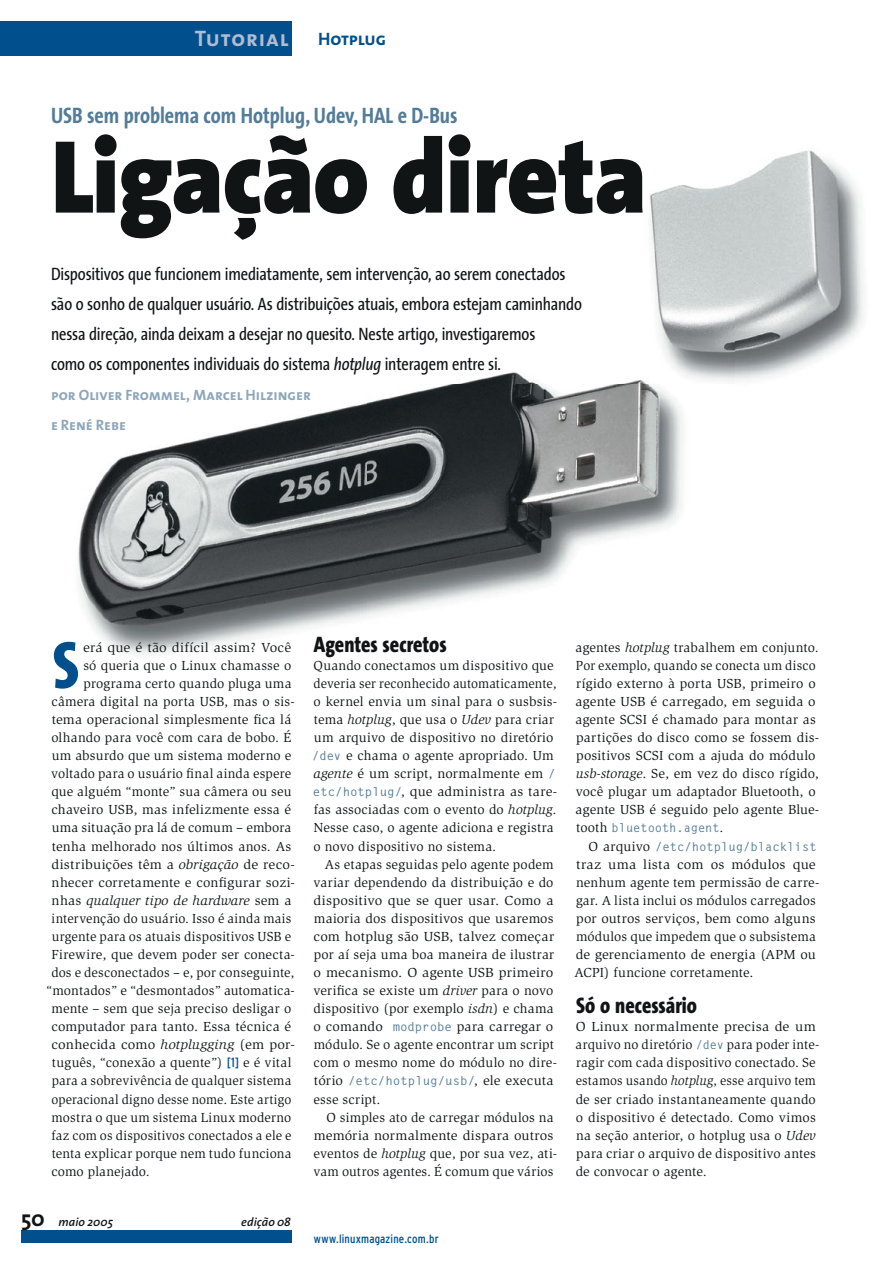
<style>
.page{position:relative;width:893px;height:1263px;background:#fff}
.page>*{position:absolute;margin:0;border:0;box-sizing:border-box;transform-origin:0 0}
.t1{font:900 105px "The Sans";letter-spacing:-.015em;color:#101415;scale:.95 1}
.t2{font:800 67.05px "The Sans Condensed";color:#01508d}
.t3{font:700 22.5px "The Sans Condensed";color:#537c98}
.t4{font:800 22.5px "The Sans Condensed";color:#101415}
.t5{font:22.5px "The Sans Bold Caps";letter-spacing:.035em;color:#b0bcd2}
.t6{font:700 22.5px "The Sans";color:#101415}
.t7{font:18px/30px "The Sans Condensed";letter-spacing:-.01em;color:#101415}
.t8{font:18px "The Sans Bold Caps";letter-spacing:-.01em;color:#01508d}
.t9{font:15px/30px "The Sans Bold Caps";letter-spacing:-.005em;color:#8da6bb}
.t10{font:13.5px/18px "Slimbach";letter-spacing:.01em;color:#101415}
.t11{font:13.5px/18px "Slimbach";letter-spacing:.01em;color:#101415;scale:1.05 1}
.t12{font:13.5px "Slimbach";letter-spacing:.01em;color:#101415;scale:.96 1}
.t13{font:13.5px "Slimbach";letter-spacing:.01em;color:#101415;scale:1.04 1}
.t14{font:italic 13.5px "Slimbach";letter-spacing:.01em;color:#101415}
.t15{font:700 12px/18px "Gothic Looser";color:#537c98}
.t16{font:700 12px "Gothic Looser";color:#537c98;scale:1.04 1}
.t17{font:condensed 12px "Interstate";letter-spacing:.015em;color:#01508d}
.t18{font:italic 600 12px "The Sans";letter-spacing:.01em;color:#101415}
.s1{font-style:italic}
.s2{font-style:normal}
.s3{font-family:"Interstate";font-stretch:condensed;color:#01508d}
.s4{font-family:"Gothic Looser";font-weight:700;font-size:12px;color:#537c98}
.s5{font-family:"Slimbach";font-weight:400;font-size:13.5px;color:#101415}
</style>
<div class="page">
<img style="left:78px;top:150px;width:786px;height:505px">
<div style="left:0;top:21px;width:292px;height:34px;background:#01508d"></div>
<div style="left:21px;top:1230px;width:271px;height:13px;background:#01508d"></div>
<h3 class="t5" style="left:195px;top:20px;width:95px">Tutorial</h3>
<h3 class="t8" style="left:318px;top:24px;width:70px">Hotplug</h3>
<h3 class="t3" style="left:51px;top:96px;width:408px">USB sem problema com Hotplug, Udev, HAL e D-Bus</h3>
<h1 class="t1" style="left:51px;top:88px;width:629px">Ligação direta</h1>
<p class="t7" style="left:51px;top:259px;width:532px">Dispositivos que funcionem imediatamente, sem intervenção, ao serem conectados são o sonho de qualquer usuário. As distribuições atuais, embora estejam caminhando nessa direção, ainda deixam a desejar no quesito. Neste artigo, investigaremos<br>como os componentes individuais do sistema <span class="s1">hotplug</span> interagem entre si.</p>
<p class="t9" style="left:51px;top:380px;width:261px">por Oliver Frommel, Marcel Hilzinger e René Rebe</p>
<h2 class="t2" style="left:52px;top:627px;width:28px">S</h2>
<p class="t11" style="left:83px;top:638px;width:200px">erá que é tão difícil assim? Você</p>
<p class="t10" style="left:83px;top:656px;width:209px">só queria que o Linux chamasse o</p>
<p class="t10" style="left:83px;top:674px;width:209px">programa certo quando pluga uma</p>
<p class="t10" style="left:51px;top:692px;width:245px">câmera digital na porta USB, mas o sis-</p>
<p class="t10" style="left:52px;top:710px;width:241px">tema operacional simplesmente fica lá</p>
<p class="t10" style="left:51px;top:729px;width:241px">olhando para você com cara de bobo. É</p>
<p class="t10" style="left:52px;top:747px;width:241px">um absurdo que um sistema moderno e</p>
<p class="t10" style="left:51px;top:765px;width:241px">voltado para o usuário final ainda espere</p>
<p class="t10" style="left:51px;top:783px;width:242px">que alguém “monte” sua câmera ou seu</p>
<p class="t10" style="left:51px;top:801px;width:241px">chaveiro USB, mas infelizmente essa é</p>
<p class="t10" style="left:52px;top:819px;width:241px">uma situação pra lá de comum – embora</p>
<p class="t10" style="left:52px;top:837px;width:241px">tenha melhorado nos últimos anos. As</p>
<p class="t11" style="left:51px;top:855px;width:233px">distribuições têm a <span class="s1">obrigação</span> de reco-</p>
<p class="t10" style="left:52px;top:873px;width:245px">nhecer corretamente e configurar sozi-</p>
<p class="t14" style="left:52px;top:892px;width:241px"><span class="s2">nhas</span> qualquer tipo de hardware <span class="s2">sem a</span></p>
<p class="t10" style="left:52px;top:909px;width:241px">intervenção do usuário. Isso é ainda mais</p>
<p class="t10" style="left:52px;top:927px;width:241px">urgente para os atuais dispositivos USB e</p>
<p class="t10" style="left:52px;top:945px;width:245px">Firewire, que devem poder ser conecta-</p>
<p class="t10" style="left:51px;top:963px;width:245px">dos e desconectados – e, por conseguinte,</p>
<p class="t10" style="left:46px;top:982px;width:250px">“montados” e “desmontados” automatica-</p>
<p class="t10" style="left:52px;top:1000px;width:241px">mente – sem que seja preciso desligar o</p>
<p class="t10" style="left:51px;top:1018px;width:241px">computador para tanto. Essa técnica é</p>
<p class="t11" style="left:51px;top:1036px;width:234px">conhecida como <span class="s1">hotplugging</span> (em por-</p>
<p class="t10" style="left:52px;top:1054px;width:241px">tuguês, “conexão a quente”) <span class="s3">[1]</span> e é vital</p>
<p class="t10" style="left:52px;top:1072px;width:241px">para a sobrevivência de qualquer sistema</p>
<p class="t12" style="left:51px;top:1091px;width:251px">operacional digno desse nome. Este artigo</p>
<p class="t10" style="left:52px;top:1108px;width:241px">mostra o que um sistema Linux moderno</p>
<p class="t10" style="left:52px;top:1126px;width:241px">faz com os dispositivos conectados a ele e</p>
<p class="t10" style="left:52px;top:1144px;width:241px">tenta explicar porque nem tudo funciona</p>
<p class="t10" style="left:51px;top:1162px;width:100px">como planejado.</p>
<h3 class="t6" style="left:21px;top:1199px;width:25px">50</h3>
<p class="t18" style="left:58px;top:1212px;width:56px">maio 2005</p>
<p class="t18" style="left:241px;top:1212px;width:51px">edição 08</p>
<h3 class="t4" style="left:314px;top:631px;width:134px">Agentes secretos</h3>
<p class="t10" style="left:312px;top:656px;width:246px">Quando conectamos um dispositivo que deveria ser reconhecido automaticamente, o kernel envia um sinal para o susbsis&shy;tema <span class="s1">hotplug</span>, que usa o <span class="s1">Udev</span> para criar um arquivo de dispositivo no diretório <span class="s4">/dev</span> e chama o agente apropriado. Um <span class="s1">agente</span> é um script, normalmente em <span class="s4">/ etc/hotplug/</span>, que administra as tare&shy;fas associadas com o evento do <span class="s1">hotplug</span>.<br>Nesse caso, o agente adiciona e registra o novo dispositivo no sistema.</p>
<p class="t10" style="left:313px;top:855px;width:245px;text-align:center">As etapas seguidas pelo agente podem variar dependendo da distribuição e do dispositivo que se quer usar. Como a maioria dos dispositivos que usaremos com hotplug são USB, talvez começar por aí seja uma boa maneira de ilustrar o mecanismo. O agente USB primeiro verifica se existe um <span class="s1">driver</span> para o novo dispositivo (por exemplo <span class="s1">isdn</span>) e chama o comando <span class="s4">modprobe</span> para carregar o módulo. Se o agente encontrar um script com o mesmo nome do módulo no dire-</p>
<p class="t16" style="left:314px;top:1073px;width:232px"><span class="s5">tório</span> /etc/hotplug/usb/<span class="s5">, ele executa</span></p>
<p class="t10" style="left:314px;top:1090px;width:68px">esse script.</p>
<p class="t10" style="left:326px;top:1108px;width:229px">O simples ato de carregar módulos na</p>
<p class="t13" style="left:314px;top:1127px;width:232px">memória normalmente dispara outros</p>
<p class="t10" style="left:314px;top:1144px;width:245px">eventos de <span class="s1">hotplug</span> que, por sua vez, ati-</p>
<p class="t10" style="left:313px;top:1162px;width:242px">vam outros agentes. É comum que vários</p>
<p class="t10" style="left:576px;top:638px;width:245px">agentes <span class="s1">hotplug</span> trabalhem em conjunto.<br>Por exemplo, quando se conecta um disco rígido externo à porta USB, primeiro o agente USB é carregado, em seguida o agente SCSI é chamado para montar as partições do disco como se fossem dis&shy;positivos SCSI com a ajuda do módulo <span class="s1">usb-storage</span>. Se, em vez do disco rígido, você plugar um adaptador Bluetooth, o agente USB é seguido pelo agente Blue-</p>
<p class="t15" style="left:589px;top:819px;width:230px;text-indent:-12px"><span class="s5">tooth</span> bluetooth.agent<span class="s5">.<br>O arquivo</span> /etc/hotplug/blacklist</p>
<p class="t11" style="left:574px;top:855px;width:235px">traz uma lista com os módulos que nenhum agente tem permissão de carre&shy;gar. A lista inclui os módulos carregados por outros serviços, bem como alguns módulos que impedem que o subsistema de gerenciamento de energia (APM ou ACPI) funcione corretamente.</p>
<h3 class="t4" style="left:576px;top:993px;width:122px">Só o necessário</h3>
<p class="t11" style="left:576px;top:1018px;width:233px">O Linux normalmente precisa de um arquivo no diretório <span class="s4">/dev</span> para poder inte&shy;ragir com cada dispositivo conectado. Se estamos usando <span class="s1">hotplug</span>, esse arquivo tem de ser criado instantaneamente quando o dispositivo é detectado. Como vimos na seção anterior, o hotplug usa o <span class="s1">Udev </span>para criar o arquivo de dispositivo antes de convocar o agente.</p>
<p class="t17" style="left:314px;top:1232px;width:126px">www.linuxmagazine.com.br</p>
</div>
